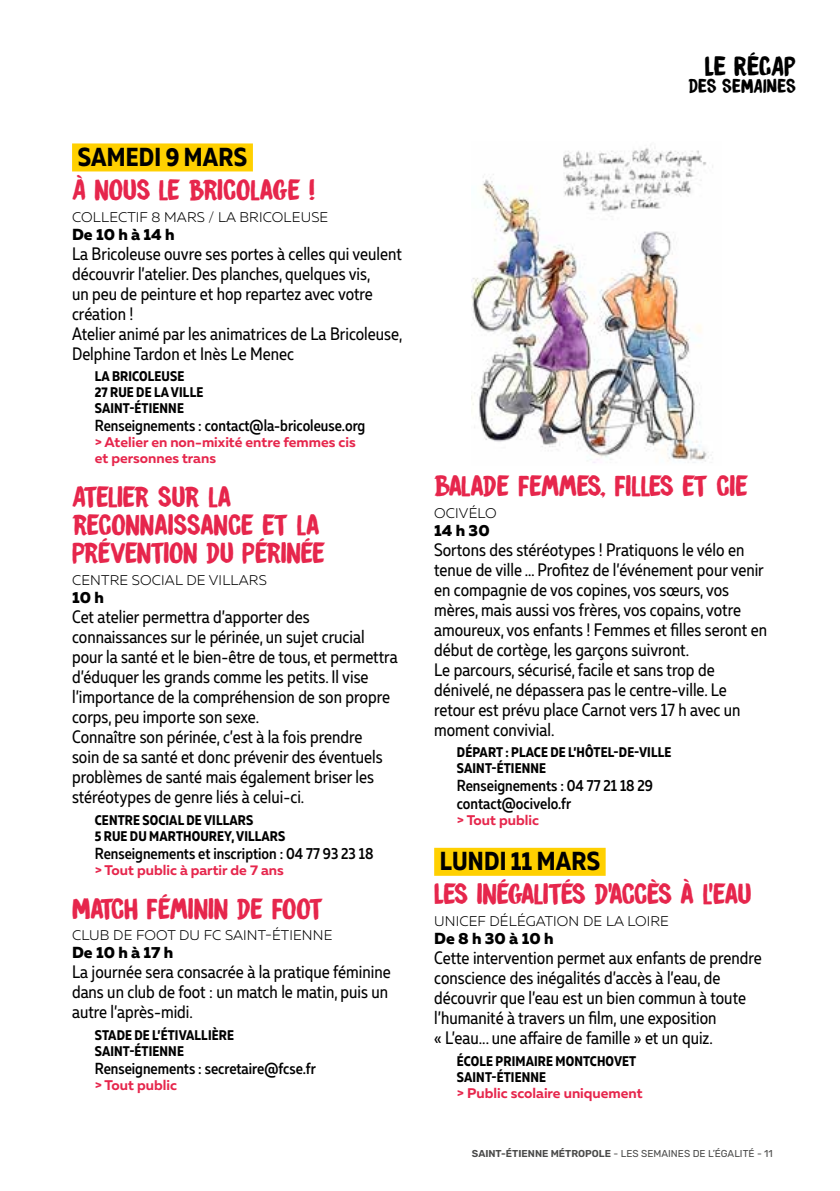
<style>
.page{position:relative;width:840px;height:1191px;background:#fff}
.page>*{position:absolute;margin:0;border:0;box-sizing:border-box;transform-origin:0 0}
.t1{font:26px/28px "DK Brush Crush";letter-spacing:-.02em;color:#e6264c}
.t2{font:26px "DK Brush Crush";letter-spacing:-.04em;color:#e6264c}
.t3{font:700 26px "Muller Narrow";letter-spacing:.01em;color:#000}
.t4{font:26px "DK Brush Crush";color:#e6264c}
.t5{font:24.4px "DK Brush Crush";letter-spacing:-.01em;color:#000}
.t6{font:18px/20px "Muller Narrow";color:#000}
.t7{font:17.4px "DK Brush Crush";letter-spacing:.01em;color:#000}
.t8{font:500 16px/18px "Muller Narrow";color:#000}
.t9{font:800 16px "Muller";color:#000}
.t10{font:700 14px/16px "Muller Narrow";letter-spacing:.01em;color:#000}
.t11{font:700 14px/16px "Muller";color:#e6264c}
.t12{font:300 14px "Muller";letter-spacing:.01em;color:#000}
.t13{font:10px "Rubik";color:#4a4a49}
.s1{font-weight:600}
</style>
<div class="page">
<div style="left:72px;top:143px;width:181px;height:28px;background:#ffd000"></div>
<div style="left:434px;top:847px;width:171px;height:28px;background:#ffd000"></div>
<img style="left:471px;top:145px;width:242px;height:318px">
<h1 class="t3" style="left:78px;top:141px;width:171px">SAMEDI 9 MARS</h1>
<h1 class="t1" style="left:72px;top:175px;width:245px">À NOUS LE BRICOLAGE !</h1>
<p class="t12" style="left:72px;top:208px;width:257px">COLLECTIF 8 MARS / LA BRICOLEUSE</p>
<p class="t9" style="left:72px;top:224px;width:104px">De 10 h à 14 h</p>
<p class="t6" style="left:72px;top:243px;width:331px">La Bricoleuse ouvre ses portes à celles qui veulent découvrir l’atelier. Des planches, quelques vis,<br>un peu de peinture et hop repartez avec votre création !<br>Atelier animé par les animatrices de La Bricoleuse, Delphine Tardon et Inès Le Menec</p>
<p class="t10" style="left:95px;top:368px;width:110px">LA BRICOLEUSE<br>27 RUE DE LA VILLE<br>SAINT-ÉTIENNE</p>
<p class="t8" style="left:95px;top:417px;width:272px">Renseignements : contact@la-bricoleuse.org</p>
<p class="t11" style="left:95px;top:434px;width:262px">&gt; Atelier en non-mixité entre femmes cis et personnes trans</p>
<h1 class="t1" style="left:72px;top:482px;width:255px">ATELIER SUR LA<br>RECONNAISSANCE ET LA<br>PRÉVENTION DU PÉRINÉE</h1>
<p class="t12" style="left:72px;top:572px;width:196px">CENTRE SOCIAL DE VILLARS</p>
<p class="t9" style="left:72px;top:587px;width:33px">10 h</p>
<p class="t6" style="left:72px;top:606px;width:327px">Cet atelier permettra d’apporter des connaissances sur le périnée, un sujet crucial pour la santé et le bien-être de tous, et permettra d’éduquer les grands comme les petits. Il vise l’importance de la compréhension de son propre corps, peu importe son sexe.<br>Connaître son périnée, c’est à la fois prendre<br>soin de sa santé et donc prévenir des éventuels problèmes de santé mais également briser les stéréotypes de genre liés à celui-ci.</p>
<p class="t10" style="left:95px;top:812px;width:192px">CENTRE SOCIAL DE VILLARS<br>5 RUE DU MARTHOUREY, VILLARS</p>
<p class="t8" style="left:95px;top:844px;width:280px">Renseignements et inscription : 04 77 93 23 18</p>
<p class="t11" style="left:95px;top:862px;width:190px">&gt; Tout public à partir de 7 ans</p>
<h1 class="t4" style="left:72px;top:889px;width:253px">MATCH FÉMININ DE FOOT</h1>
<p class="t12" style="left:72px;top:927px;width:261px">CLUB DE FOOT DU FC SAINT-ÉTIENNE</p>
<p class="t9" style="left:72px;top:942px;width:103px">De 10 h à 17 h</p>
<p class="t6" style="left:72px;top:962px;width:320px">La journée sera consacrée à la pratique féminine dans un club de foot : un match le matin, puis un autre l’après-midi.</p>
<p class="t10" style="left:95px;top:1027px;width:140px">STADE DE L’ÉTIVALLIÈRE<br>SAINT-ÉTIENNE</p>
<p class="t8" style="left:95px;top:1059px;width:222px">Renseignements : secretaire@fcse.fr</p>
<p class="t11" style="left:95px;top:1077px;width:84px">&gt; Tout public</p>
<h2 class="t5" style="left:704px;top:49px;width:93px">LE RÉCAP</h2>
<p class="t7" style="left:688px;top:73px;width:109px">DES SEMAINES</p>
<h1 class="t1" style="left:434px;top:471px;width:315px">BALADE FEMMES, FILLES ET CIE</h1>
<p class="t12" style="left:434px;top:504px;width:64px">OCIVÉLO</p>
<p class="t9" style="left:434px;top:520px;width:57px">14 h 30</p>
<p class="t6" style="left:434px;top:539px;width:334px">Sortons des stéréotypes ! Pratiquons le vélo en tenue de ville … Profitez de l’événement pour venir en compagnie de vos copines, vos sœurs, vos mères, mais aussi vos frères, vos copains, votre amoureux, vos enfants ! Femmes et filles seront en début de cortège, les garçons suivront.<br>Le parcours, sécurisé, facile et sans trop de dénivelé, ne dépassera pas le centre-ville. Le retour est prévu place Carnot vers 17 h avec un moment convivial.</p>
<p class="t10" style="left:456px;top:744px;width:216px">DÉPART : PLACE DE L’HÔTEL-DE-VILLE<br>SAINT-ÉTIENNE</p>
<p class="t8" style="left:456px;top:777px;width:198px">Renseignements : 04 77 21 18 29 contact@ocivelo.fr</p>
<p class="t11" style="left:456px;top:812px;width:84px">&gt; Tout public</p>
<h1 class="t3" style="left:439px;top:845px;width:161px">LUNDI 11 MARS</h1>
<h1 class="t2" style="left:434px;top:875px;width:318px">LES INÉGALITÉS D’ACCÈS À L’EAU</h1>
<p class="t12" style="left:434px;top:912px;width:236px">UNICEF DÉLÉGATION DE LA LOIRE</p>
<p class="t9" style="left:434px;top:928px;width:121px">De 8 h 30 à 10 h</p>
<p class="t6" style="left:434px;top:947px;width:329px">Cette intervention permet aux enfants de prendre conscience des inégalités d’accès à l’eau, de découvrir que l’eau est un bien commun à toute l’humanité à travers un film, une exposition<br>« L’eau... une affaire de famille » et un quiz.</p>
<p class="t10" style="left:456px;top:1052px;width:181px">ÉCOLE PRIMAIRE MONTCHOVET<br>SAINT-ÉTIENNE</p>
<p class="t11" style="left:456px;top:1084px;width:187px">&gt; Public scolaire uniquement</p>
<p class="t13" style="left:471px;top:1147px;width:302px"><span class="s1">SAINT-ÉTIENNE MÉTROPOLE</span> - LES SEMAINES DE L’ÉGALITÉ - 11</p>
</div>
